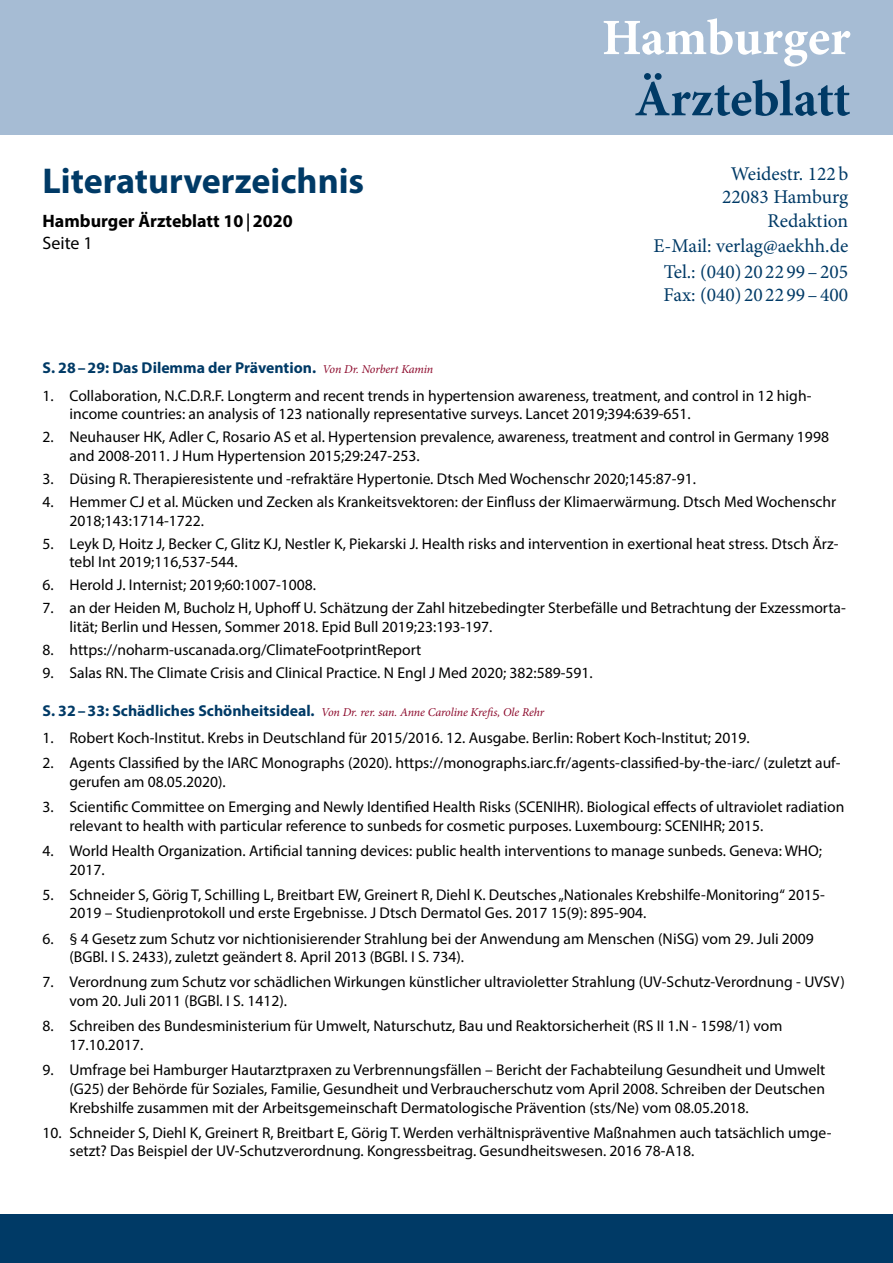
<style>
.page{position:relative;width:893px;height:1263px;background:#fff}
.page>*{position:absolute;margin:0;border:0;box-sizing:border-box;transform-origin:0 0}
.t1{font:700 51px "Minion Pro";letter-spacing:-.005em;color:#003a66}
.t2{font:700 51px "Minion Pro";letter-spacing:-.005em;color:#fff}
.t3{font:700 36px "Myriad Pro";color:#003a66}
.t4{font:19.5px/23.4px "Minion Pro";color:#003a66;text-align:right}
.t5{font:700 18px/21.6px "Myriad Pro";color:#000}
.t6{font:700 15.75px "Myriad Pro";color:#003a66}
.t7{font:15.6px/18.8px "Myriad Pro";color:#000}
.t8{font:italic 12px "Minion Pro";letter-spacing:-.015em;color:#8c092b}
.s1{font-family:"Minion Pro"}
.s2{font-weight:400}
.s3{font-family:"Minion Pro";font-weight:400;font-style:italic;font-size:12px;color:#8c092b}
.s4{font-family:"Myriad Pro";font-weight:700;font-style:normal;font-size:15.75px;color:#003a66}
</style>
<div class="page">
<div style="left:0;top:1214px;width:893px;height:49px;background:#003a66"></div>
<div style="left:0;top:0;width:893px;height:135px;background:#a6bcd4"></div>
<h2 class="t3" style="left:43px;top:157px;width:323px">Literaturverzeichnis</h2>
<p class="t5" style="left:43px;top:210px;width:252px">Hamburger Ärzteblatt 10<span class="s1">|</span>2020<br><span class="s2">Seite 1</span></p>
<h1 class="t2" style="left:602px;top:2px;width:250px">Hamburger</h1>
<h1 class="t1" style="left:634px;top:63px;width:217px">Ärzteblatt</h1>
<p class="t4" style="left:722px;top:162px;width:128px">Weidestr. 122b<br>22083 Hamburg<br>Redaktion</p>
<p class="t4" style="left:653px;top:233px;width:196px;line-height:25.5px;text-align:center">E-Mail: verlag@aekhh.de<br>Tel.: (040) 20 22 99–205</p>
<p class="t4" style="left:664px;top:283px;width:186px">Fax: (040) 20 22 99–400</p>
<p class="t6" style="left:43px;top:358px;width:392px">S. 28–29: Das Dilemma der Prävention. <span class="s3">Von Dr. Norbert Kamin</span></p>
<p class="t7" style="left:70px;top:386px;width:743px;text-indent:-27px">1. Collaboration, N.C.D.R.F. Longterm and recent trends in hypertension awareness, treatment, and control in 12 high&shy;income countries: an analysis of 123 nationally representative surveys. Lancet 2019;394:639-651.</p>
<p class="t7" style="left:70px;top:427px;width:761px;text-indent:-27px">2. Neuhauser HK, Adler C, Rosario AS et al. Hypertension prevalence, awareness, treatment and control in Germany 1998 and 2008-2011. J Hum Hypertension 2015;29:247-253.</p>
<p class="t7" style="left:43px;top:469px;width:655px">3. Düsing R. Therapieresistente und -refraktäre Hypertonie. Dtsch Med Wochenschr 2020;145:87-91.</p>
<p class="t7" style="left:70px;top:492px;width:768px;text-indent:-27px">4. Hemmer CJ et al. Mücken und Zecken als Krankeitsvektoren: der Einfluss der Klimaerwärmung. Dtsch Med Wochenschr<br>2018;143:1714-1722.</p>
<p class="t7" style="left:70px;top:534px;width:771px;text-indent:-27px">5. Leyk D, Hoitz J, Becker C, Glitz KJ, Nestler K, Piekarski J. Health risks and intervention in exertional heat stress. Dtsch Ärz&shy;tebl Int 2019;116,537-544.</p>
<p class="t7" style="left:43px;top:575px;width:275px">6. Herold J. Internist; 2019;60:1007-1008.</p>
<p class="t7" style="left:70px;top:598px;width:778px;text-indent:-27px">7. an der Heiden M, Bucholz H, Uphoff U. Schätzung der Zahl hitzebedingter Sterbefälle und Betrachtung der Exzessmorta&shy;lität; Berlin und Hessen, Sommer 2018. Epid Bull 2019;23:193-197.</p>
<p class="t7" style="left:43px;top:640px;width:380px">8. https://noharm-uscanada.org/ClimateFootprintReport</p>
<p class="t7" style="left:43px;top:663px;width:552px">9. Salas RN. The Climate Crisis and Clinical Practice. N Engl J Med 2020; 382:589-591.</p>
<p class="t8" style="left:43px;top:704px;width:503px"><span class="s4">S. 32–33: Schädliches Schönheitsideal.</span> Von Dr. rer. san. Anne Caroline Krefis, Ole Rehr</p>
<p class="t7" style="left:43px;top:728px;width:709px">1. Robert Koch-Institut. Krebs in Deutschland für 2015/2016. 12. Ausgabe. Berlin: Robert Koch-Institut; 2019.</p>
<p class="t7" style="left:70px;top:753px;width:773px;text-indent:-27px">2. Agents Classified by the IARC Monographs (2020). https://monographs.iarc.fr/agents-classified-by-the-iarc/ (zuletzt auf&shy;gerufen am 08.05.2020).</p>
<p class="t7" style="left:70px;top:797px;width:776px;text-indent:-27px">3. Scientific Committee on Emerging and Newly Identified Health Risks (SCENIHR). Biological effects of ultraviolet radiation relevant to health with particular reference to sunbeds for cosmetic purposes. Luxembourg: SCENIHR; 2015.</p>
<p class="t7" style="left:70px;top:841px;width:754px;text-indent:-27px">4. World Health Organization. Artificial tanning devices: public health interventions to manage sunbeds. Geneva: WHO;<br>2017.</p>
<p class="t7" style="left:70px;top:885px;width:757px;text-indent:-27px">5. Schneider S, Görig T, Schilling L, Breitbart EW, Greinert R, Diehl K. Deutsches „Nationales Krebshilfe-Monitoring“ 2015-<br>2019 – Studienprotokoll und erste Ergebnisse. J Dtsch Dermatol Ges. 2017 15(9): 895-904.</p>
<p class="t7" style="left:70px;top:929px;width:746px;text-indent:-27px">6. § 4 Gesetz zum Schutz vor nichtionisierender Strahlung bei der Anwendung am Menschen (NiSG) vom 29. Juli 2009 (BGBl. I S. 2433), zuletzt geändert 8. April 2013 (BGBl. I S. 734).</p>
<p class="t7" style="left:70px;top:972px;width:777px;text-indent:-27px">7. Verordnung zum Schutz vor schädlichen Wirkungen künstlicher ultravioletter Strahlung (UV-Schutz-Verordnung - UVSV) vom 20. Juli 2011 (BGBl. I S. 1412).</p>
<p class="t7" style="left:70px;top:1016px;width:714px;text-indent:-27px">8. Schreiben des Bundesministerium für Umwelt, Naturschutz, Bau und Reaktorsicherheit (RS II 1.N - 1598/1) vom<br>17.10.2017.</p>
<p class="t7" style="left:70px;top:1060px;width:757px;text-align:justify;text-indent:-27px">9. Umfrage bei Hamburger Hautarztpraxen zu Verbrennungsfällen – Bericht der Fachabteilung Gesundheit und Umwelt (G25) der Behörde für Soziales, Familie, Gesundheit und Verbraucherschutz vom April 2008. Schreiben der Deutschen Krebshilfe zusammen mit der Arbeitsgemeinschaft Dermatologische Prävention (sts/Ne) vom 08.05.2018.</p>
<p class="t7" style="left:70px;top:1123px;width:763px;text-indent:-27px">10. Schneider S, Diehl K, Greinert R, Breitbart E, Görig T. Werden verhältnispräventive Maßnahmen auch tatsächlich umge&shy;setzt? Das Beispiel der UV-Schutzverordnung. Kongressbeitrag. Gesundheitswesen. 2016 78-A18.</p>
</div>
